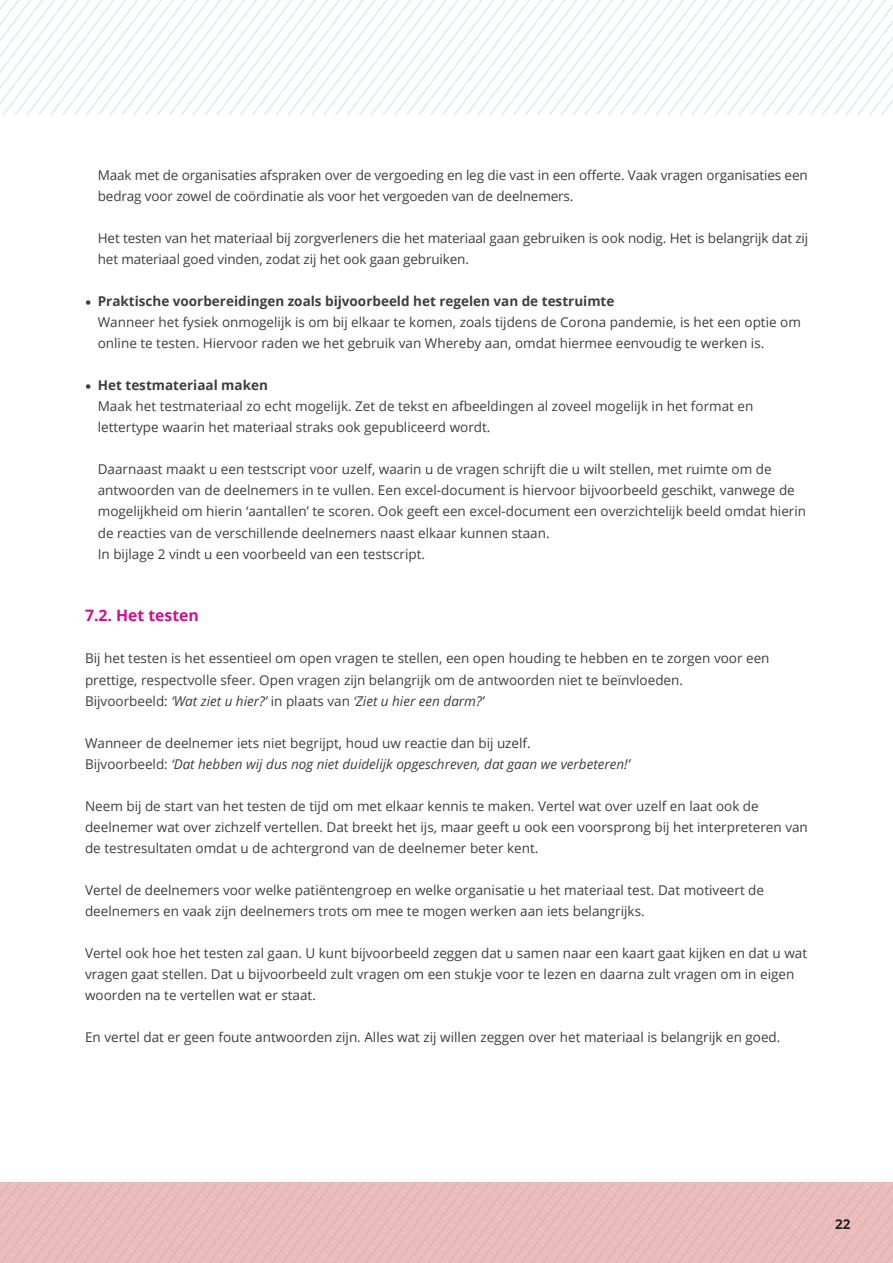
<style>
.page{position:relative;width:893px;height:1263px;background:#fff}
.page>*{position:absolute;margin:0;border:0;box-sizing:border-box;transform-origin:0 0}
.t1{font:700 15.75px "Open Sans";color:#d50d8c}
.t2{font:13.5px/21px "Open Sans";color:#3e3e3f}
.t3{font:700 13.5px "Open Sans";color:#231f20}
.s1{font-family:"Arial";font-size:18px}
.s2{font-weight:700}
.s3{font-style:italic}
</style>
<div class="page">
<svg style="left:0;top:1183px;width:893px;height:80px;background:#e7babb"></svg>
<svg style="left:0;top:0;width:893px;height:115px"></svg>
<p class="t2" style="left:98px;top:165px;width:711px">Maak met de organisaties afspraken over de vergoeding en leg die vast in een offerte. Vaak vragen organisaties een bedrag voor zowel de coördinatie als voor het vergoeden van de deelnemers.</p>
<p class="t2" style="left:98px;top:228px;width:712px">Het testen van het materiaal bij zorgverleners die het materiaal gaan gebruiken is ook nodig. Het is belangrijk dat zij het materiaal goed vinden, zodat zij het ook gaan gebruiken.</p>
<p class="t2" style="left:98px;top:291px;width:705px;text-indent:-13px"><span class="s1">•</span> <span class="s2">Praktische voorbereidingen zoals bijvoorbeeld het regelen van de testruimte<br></span>Wanneer het fysiek onmogelijk is om bij elkaar te komen, zoals tijdens de Corona pandemie, is het een optie om online te testen. Hiervoor raden we het gebruik van Whereby aan, omdat hiermee eenvoudig te werken is.</p>
<p class="t2" style="left:98px;top:375px;width:657px;text-indent:-13px"><span class="s1">•</span> <span class="s2">Het testmateriaal maken<br></span>Maak het testmateriaal zo echt mogelijk. Zet de tekst en afbeeldingen al zoveel mogelijk in het format en lettertype waarin het materiaal straks ook gepubliceerd wordt.</p>
<p class="t2" style="left:98px;top:459px;width:710px">Daarnaast maakt u een testscript voor uzelf, waarin u de vragen schrijft die u wilt stellen, met ruimte om de antwoorden van de deelnemers in te vullen. Een excel-document is hiervoor bijvoorbeeld geschikt, vanwege de mogelijkheid om hierin ‘aantallen’ te scoren. Ook geeft een excel-document een overzichtelijk beeld omdat hierin de reacties van de verschillende deelnemers naast elkaar kunnen staan.<br>In bijlage 2 vindt u een voorbeeld van een testscript.</p>
<p class="t1" style="left:85px;top:605px;width:115px">7.2. Het testen</p>
<p class="t2" style="left:85px;top:648px;width:686px">Bij het testen is het essentieel om open vragen te stellen, een open houding te hebben en te zorgen voor een prettige, respectvolle sfeer. Open vragen zijn belangrijk om de antwoorden niet te beïnvloeden.<br>Bijvoorbeeld: <span class="s3">‘Wat ziet u hier?’</span> in plaats van <span class="s3">‘Ziet u hier een darm?’</span></p>
<p class="t2" style="left:85px;top:732px;width:546px">Wanneer de deelnemer iets niet begrijpt, houd uw reactie dan bij uzelf.<br>Bijvoorbeeld: <span class="s3">‘Dat hebben wij dus nog niet duidelijk opgeschreven, dat gaan we verbeteren!’</span></p>
<p class="t2" style="left:85px;top:795px;width:724px">Neem bij de start van het testen de tijd om met elkaar kennis te maken. Vertel wat over uzelf en laat ook de deelnemer wat over zichzelf vertellen. Dat breekt het ijs, maar geeft u ook een voorsprong bij het interpreteren van de testresultaten omdat u de achtergrond van de deelnemer beter kent.</p>
<p class="t2" style="left:85px;top:879px;width:681px">Vertel de deelnemers voor welke patiëntengroep en welke organisatie u het materiaal test. Dat motiveert de deelnemers en vaak zijn deelnemers trots om mee te mogen werken aan iets belangrijks.</p>
<p class="t2" style="left:85px;top:942px;width:724px">Vertel ook hoe het testen zal gaan. U kunt bijvoorbeeld zeggen dat u samen naar een kaart gaat kijken en dat u wat vragen gaat stellen. Dat u bijvoorbeeld zult vragen om een stukje voor te lezen en daarna zult vragen om in eigen woorden na te vertellen wat er staat.</p>
<p class="t2" style="left:85px;top:1026px;width:697px">En vertel dat er geen foute antwoorden zijn. Alles wat zij willen zeggen over het materiaal is belangrijk en goed.</p>
<p class="t3" style="left:835px;top:1214px;width:17px">22</p>
</div>
